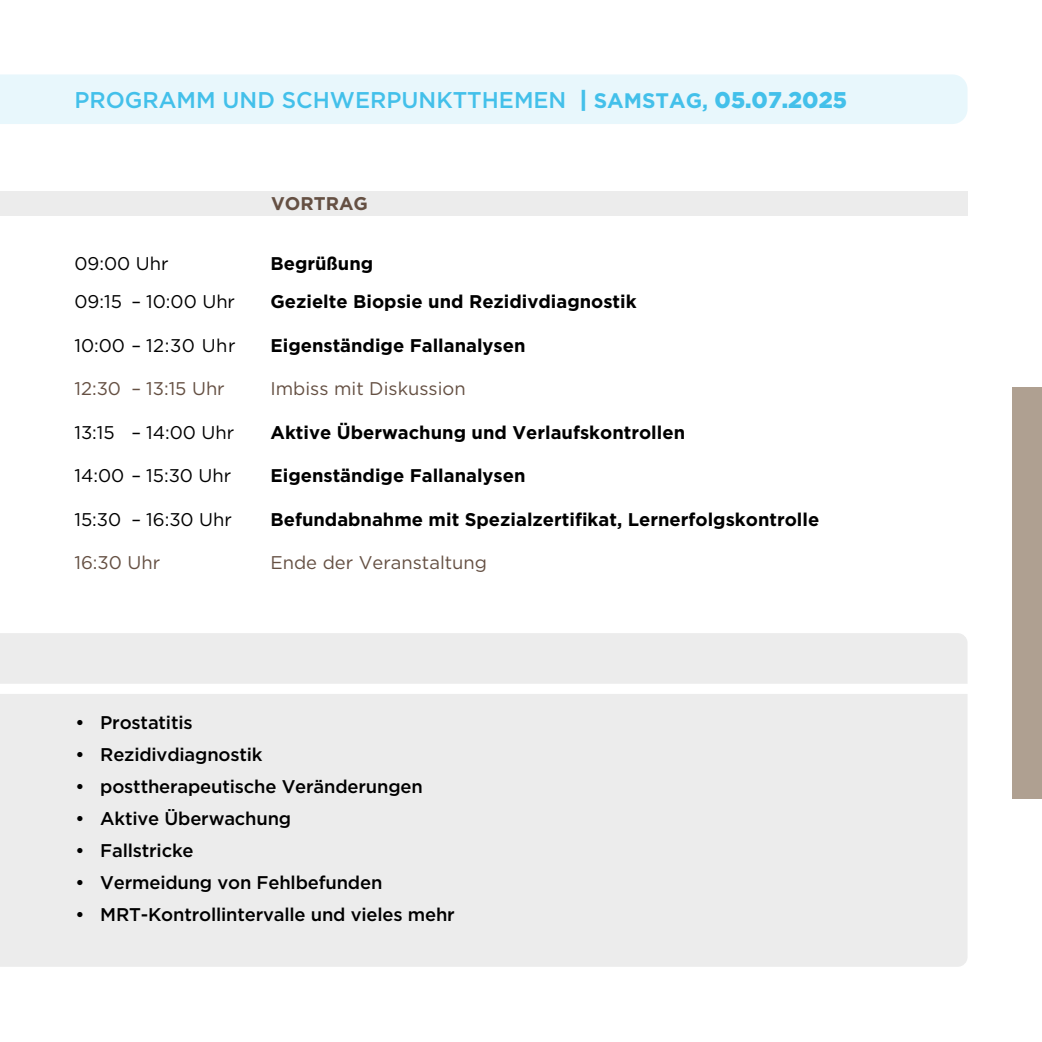
<style>
.page{position:relative;width:1042px;height:1042px;background:#fff}
.page>*{position:absolute;margin:0;border:0;box-sizing:border-box;transform-origin:0 0}
.t1{font:500 22.75px "Gotham";color:#43c0ea}
.t2{font:700 18.38px "Gotham";color:#000}
.t3{font:500 18.38px "Gotham";letter-spacing:-.01em;color:#000}
.t4{font:18.38px "Gotham";color:#000}
.t5{font:18.38px "Gotham";color:#655043}
.t6{font:18.38px "Gotham";letter-spacing:.03em;color:#000}
.t7{font:700 18.38px "Gotham";color:#655043}
.s1{font-weight:900}
.s2{font-weight:700;font-size:21px}
</style>
<div class="page">
<div style="left:0;top:74px;width:967px;height:50px;background:#e8f7fc"></div>
<div style="left:0;top:191px;width:967px;height:25px;background:#ececec"></div>
<div style="left:0;top:694px;width:967px;height:273px;background:#ececec"></div>
<div style="left:0;top:633px;width:967px;height:51px;background:#ececec"></div>
<div style="left:1012px;top:387px;width:30px;height:412px;background:#afa091"></div>
<p class="t1" style="left:74px;top:85px;width:774px">PROGRAMM UND SCHWERPUNKTTHEMEN <span class="s1">|</span> <span class="s2">SAMSTAG,</span> <span class="s1">05.07.2025</span></p>
<p class="t7" style="left:271px;top:191px;width:98px">VORTRAG</p>
<p class="t4" style="left:74px;top:252px;width:96px">09:00 Uhr</p>
<p class="t2" style="left:270px;top:251px;width:104px">Begrüßung</p>
<p class="t4" style="left:74px;top:290px;width:162px">09:15 – 10:00 Uhr</p>
<p class="t2" style="left:270px;top:290px;width:368px">Gezielte Biopsie und Rezidivdiagnostik</p>
<p class="t6" style="left:74px;top:334px;width:163px">10:00 – 12:30 Uhr</p>
<p class="t2" style="left:270px;top:333px;width:257px">Eigenständige Fallanalysen</p>
<p class="t5" style="left:74px;top:377px;width:152px">12:30 – 13:15 Uhr</p>
<p class="t5" style="left:270px;top:377px;width:197px">Imbiss mit Diskussion</p>
<p class="t4" style="left:74px;top:421px;width:161px">13:15 – 14:00 Uhr</p>
<p class="t2" style="left:270px;top:420px;width:416px">Aktive Überwachung und Verlaufskontrollen</p>
<p class="t4" style="left:74px;top:464px;width:158px">14:00 – 15:30 Uhr</p>
<p class="t2" style="left:270px;top:464px;width:257px">Eigenständige Fallanalysen</p>
<p class="t4" style="left:74px;top:507px;width:159px">15:30 – 16:30 Uhr</p>
<p class="t2" style="left:270px;top:507px;width:550px">Befundabnahme mit Spezialzertifikat, Lernerfolgskontrolle</p>
<p class="t5" style="left:74px;top:551px;width:87px">16:30 Uhr</p>
<p class="t5" style="left:270px;top:551px;width:218px">Ende der Veranstaltung</p>
<p class="t3" style="left:75px;top:710px;width:119px">• Prostatitis</p>
<p class="t3" style="left:75px;top:742px;width:189px">• Rezidivdiagnostik</p>
<p class="t3" style="left:75px;top:774px;width:349px">• posttherapeutische Veränderungen</p>
<p class="t3" style="left:75px;top:806px;width:217px">• Aktive Überwachung</p>
<p class="t3" style="left:75px;top:838px;width:120px">• Fallstricke</p>
<p class="t3" style="left:75px;top:870px;width:308px">• Vermeidung von Fehlbefunden</p>
<p class="t3" style="left:75px;top:902px;width:381px">• MRT-Kontrollintervalle und vieles mehr</p>
</div>
